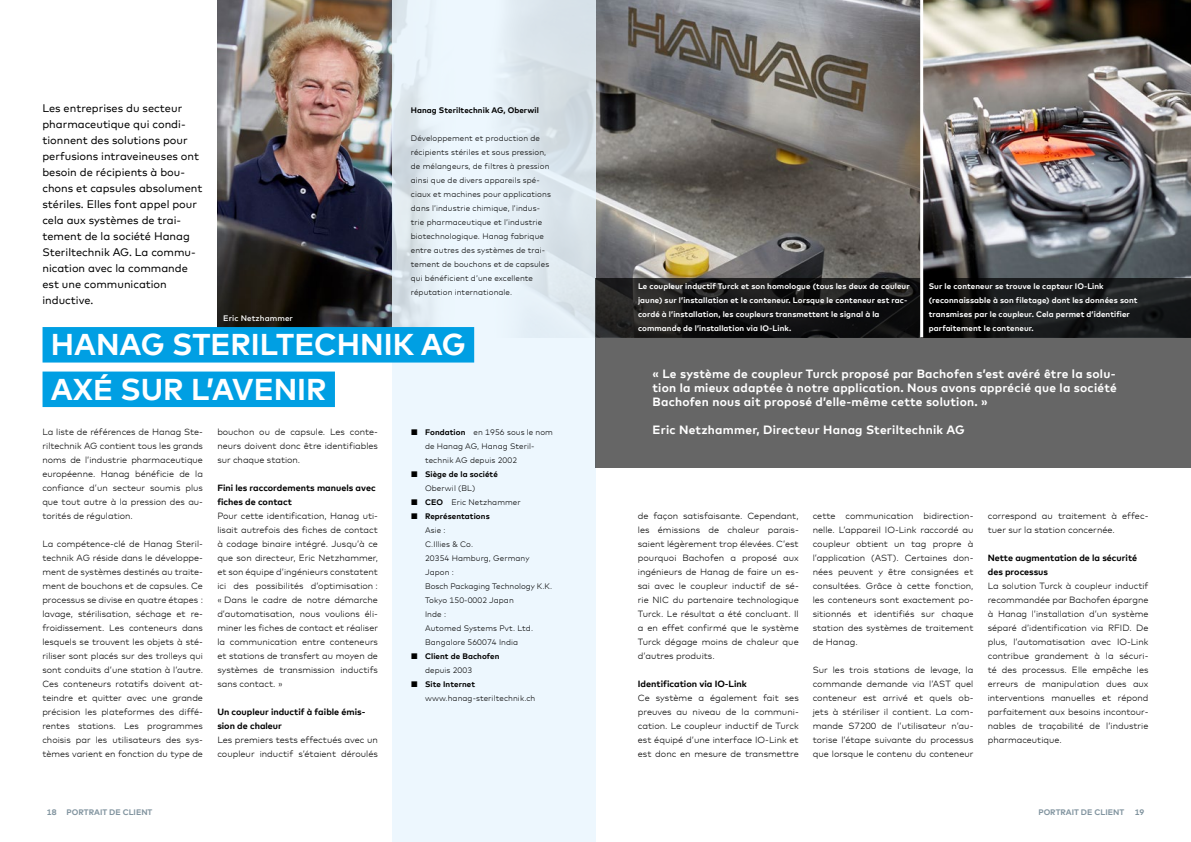
<style>
.page{position:relative;width:1191px;height:842px;background:#fff}
.page>*{position:absolute;margin:0;border:0;box-sizing:border-box;transform-origin:0 0}
.t1{font:700 30px/44.5px "Mark Offc Pro";color:#fff}
.t2{font:700 12px/14px "Mark Offc Pro";letter-spacing:.02em;color:#fff;text-align:justify}
.t3{font:11px/16px "Mark Offc Pro";color:#000}
.t4{font:300 9px/14px "Mark Offc Pro";color:#000;text-align:justify}
.t5{font:700 9px/14px "Mark Offc Pro";color:#000}
.t6{font:300 8px/14px "Mark Offc Pro";letter-spacing:.01em;color:#000}
.t7{font:700 8px/14px "Mark Offc Pro";letter-spacing:.01em;color:#fff}
.t8{font:700 8px "Mark Offc Pro";letter-spacing:.01em;color:#000}
.t9{font:700 8px "Mark Offc Pro";color:#81949f}
.t10{font:500 8px "Mark Offc Pro";letter-spacing:.01em;color:#fff}
.s1{font-size:28.5px}
.s2{font-weight:700}
</style>
<div class="page">
<img style="left:595px;top:0;width:596px;height:278px">
<img style="left:217px;top:0;width:175px;height:327px">
<svg style="left:392px;top:0;width:203px;height:842px;background:#e8f2f9"></svg>
<svg style="left:595px;top:278px;width:596px;height:59px;background:#171818"></svg>
<div style="left:596px;top:337px;width:595px;height:130px;background:#666"></div>
<hr style="left:920px;top:0;width:3px;height:337px;background:#fff">
<div style="left:43px;top:327px;width:431px;height:36px;background:#009fe3"></div>
<div style="left:43px;top:372px;width:292px;height:35px;background:#009fe3"></div>
<p class="t3" style="left:42px;top:99px;width:162px">Les entreprises du secteur pharmaceutique qui condi&shy;tionnent des solutions pour perfusions intraveineuses ont besoin de récipients à bou&shy;chons et capsules absolument stériles. Elles font appel pour cela aux systèmes de trai&shy;tement de la société Hanag<br>Steriltechnik AG. La commu&shy;nication avec la commande est une communication inductive.</p>
<p class="t10" style="left:223px;top:312px;width:71px">Eric Netzhammer</p>
<p class="t8" style="left:411px;top:104px;width:129px">Hanag Steriltechnik AG, Oberwil</p>
<p class="t6" style="left:411px;top:130px;width:141px">Développement et production de récipients stériles et sous pression, de mélangeurs, de filtres à pression ainsi que de divers appareils spé&shy;ciaux et machines pour applications dans l’industrie chimique, l’indus&shy;trie pharmaceutique et l’industrie biotechnologique. Hanag fabrique entre autres des systèmes de trai&shy;tement de bouchons et de capsules qui bénéficient d’une excellente réputation internationale.</p>
<h1 class="t1" style="left:51px;top:320px;width:416px">HANAG STERILTECHNIK AG<br>AX<span class="s1">É</span> SUR L’AVENIR</h1>
<p class="t4" style="left:42px;top:424px;width:162px">La liste de références de Hanag Ste&shy;riltechnik AG contient tous les grands noms de l’industrie pharmaceutique européenne. Hanag bénéficie de la confiance d’un secteur soumis plus que tout autre à la pression des au&shy;torités de régulation.</p>
<p class="t4" style="left:42px;top:536px;width:162px">La compétence-clé de Hanag Steril&shy;technik AG réside dans le développe&shy;ment de systèmes destinés au traite&shy;ment de bouchons et de capsules. Ce processus se divise en quatre étapes : lavage, stérilisation, séchage et re&shy;froidissement. Les conteneurs dans lesquels se trouvent les objets à sté&shy;riliser sont placés sur des trolleys qui sont conduits d’une station à l’autre.<br>Ces conteneurs rotatifs doivent at&shy;teindre et quitter avec une grande précision les plateformes des diffé&shy;rentes stations. Les programmes choisis par les utilisateurs des sys&shy;tèmes varient en fonction du type de</p>
<p class="t4" style="left:217px;top:424px;width:162px">bouchon ou de capsule. Les conte&shy;neurs doivent donc être identifiables sur chaque station.</p>
<p class="t5" style="left:217px;top:480px;width:160px">Fini les raccordements manuels avec fiches de contact</p>
<p class="t4" style="left:217px;top:508px;width:162px">Pour cette identification, Hanag uti&shy;lisait autrefois des fiches de contact à codage binaire intégré. Jusqu’à ce que son directeur, Eric Netzhammer, et son équipe d’ingénieurs constatent ici des possibilités d’optimisation : « Dans le cadre de notre démarche d’automatisation, nous voulions éli&shy;miner les fiches de contact et réaliser la communication entre conteneurs et stations de transfert au moyen de systèmes de transmission inductifs sans contact. »</p>
<p class="t5" style="left:217px;top:704px;width:150px">Un coupleur inductif à faible émis&shy;sion de chaleur</p>
<p class="t4" style="left:217px;top:732px;width:162px">Les premiers tests effectués avec un coupleur inductif s’étaient déroulés</p>
<p class="t6" style="left:425px;top:424px;width:129px;text-indent:-14px"><span class="s2">■ Fondation</span> en 1956 sous le nom de Hanag AG, Hanag Steril&shy;technik AG depuis 2002</p>
<p class="t8" style="left:411px;top:468px;width:88px">■ Siège de la société</p>
<p class="t6" style="left:425px;top:480px;width:52px">Oberwil (BL)</p>
<p class="t6" style="left:411px;top:494px;width:111px"><span class="s2">■ CEO</span> Eric Netzhammer</p>
<p class="t8" style="left:411px;top:510px;width:80px">■ Représentations</p>
<p class="t6" style="left:425px;top:522px;width:129px">Asie :<br>C.Illies &amp; Co.<br>20354 Hamburg, Germany<br>Japon :<br>Bosch Packaging Technology K.K.<br>Tokyo 150-0002 Japan<br>Inde :<br>Automed Systems Pvt. Ltd.<br>Bangalore 560074 India</p>
<p class="t8" style="left:411px;top:650px;width:90px">■ Client de Bachofen</p>
<p class="t6" style="left:425px;top:662px;width:49px">depuis 2003</p>
<p class="t8" style="left:411px;top:678px;width:66px">■ Site Internet</p>
<p class="t6" style="left:425px;top:690px;width:112px">www.hanag-steriltechnik.ch</p>
<p class="t7" style="left:928px;top:279px;width:210px">Sur le conteneur se trouve le capteur IO-Link (reconnaissable à son filetage) dont les données sont transmises par le coupleur. Cela permet d’identifier parfaitement le conteneur.</p>
<p class="t7" style="left:638px;top:279px;width:273px">Le coupleur inductif Turck et son homologue (tous les deux de couleur jaune) sur l’installation et le conteneur. Lorsque le conteneur est rac&shy;cordé à l’installation, les coupleurs transmettent le signal à la commande de l’installation via IO-Link.</p>
<h2 class="t2" style="left:652px;top:365px;width:466px">« Le système de coupleur Turck proposé par Bachofen s’est avéré être la solu&shy;tion la mieux adaptée à notre application. Nous avons apprécié que la société Bachofen nous ait proposé d’elle-même cette solution. »</h2>
<h2 class="t2" style="left:652px;top:421px;width:314px">Eric Netzhammer, Directeur Hanag Steriltechnik AG</h2>
<p class="t4" style="left:638px;top:508px;width:162px">de façon satisfaisante. Cependant, les émissions de chaleur parais&shy;saient légèrement trop élevées. C’est pourquoi Bachofen a proposé aux ingénieurs de Hanag de faire un es&shy;sai avec le coupleur inductif de sé&shy;rie NIC du partenaire technologique Turck. Le résultat a été concluant. Il a en effet confirmé que le système Turck dégage moins de chaleur que d’autres produits.</p>
<p class="t5" style="left:638px;top:676px;width:110px">Identification via IO-Link</p>
<p class="t4" style="left:638px;top:690px;width:162px">Ce système a également fait ses preuves au niveau de la communi&shy;cation. Le coupleur inductif de Turck est équipé d’une interface IO-Link et est donc en mesure de transmettre</p>
<p class="t4" style="left:812px;top:508px;width:162px">cette communication bidirection&shy;nelle. L’appareil IO-Link raccordé au coupleur obtient un tag propre à l’application (AST). Certaines don&shy;nées peuvent y être consignées et consultées. Grâce à cette fonction, les conteneurs sont exactement po&shy;sitionnés et identifiés sur chaque station des systèmes de traitement de Hanag.</p>
<p class="t4" style="left:812px;top:662px;width:162px">Sur les trois stations de levage, la commande demande via l’AST quel conteneur est arrivé et quels ob&shy;jets à stériliser il contient. La com&shy;mande S7200 de l’utilisateur n’au&shy;torise l’étape suivante du processus que lorsque le contenu du conteneur</p>
<p class="t4" style="left:987px;top:508px;width:162px">correspond au traitement à effec&shy;tuer sur la station concernée.</p>
<p class="t5" style="left:987px;top:550px;width:151px">Nette augmentation de la sécurité des processus</p>
<p class="t4" style="left:987px;top:578px;width:162px">La solution Turck à coupleur inductif recommandée par Bachofen épargne à Hanag l’installation d’un système séparé d’identification via RFID. De plus, l’automatisation avec IO-Link contribue grandement à la sécuri&shy;té des processus. Elle empêche les erreurs de manipulation dues aux interventions manuelles et répond parfaitement aux besoins incontour&shy;nables de traçabilité de l’industrie pharmaceutique.</p>
<p class="t9" style="left:47px;top:806px;width:11px">18</p>
<p class="t9" style="left:1134px;top:806px;width:11px">19</p>
<p class="t9" style="left:67px;top:806px;width:87px">PORTRAIT DE CLIENT</p>
<p class="t9" style="left:1038px;top:806px;width:87px">PORTRAIT DE CLIENT</p>
</div>
